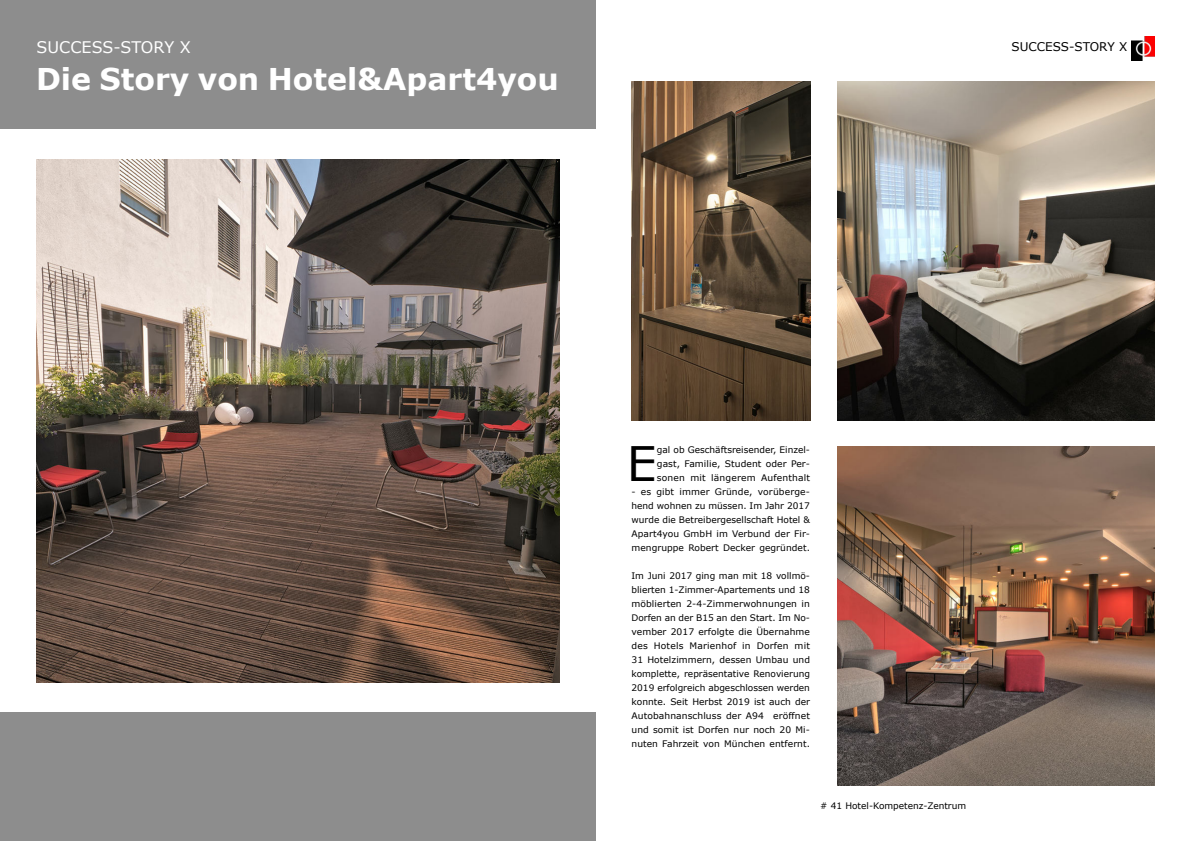
<style>
.page{position:relative;width:1191px;height:842px;background:#fff}
.page>*{position:absolute;margin:0;border:0;box-sizing:border-box;transform-origin:0 0}
.t1{font:47.5px "Verdana";color:#000}
.t2{font:700 30px "Verdana";color:#fff}
.t3{font:16px "Verdana";color:#fff}
.t4{font:12px "Verdana";color:#000}
.t5{font:9px/14px "Verdana";letter-spacing:.005em;color:#000;text-align:justify}
</style>
<div class="page">
<div style="left:0;top:712px;width:595px;height:129px;background:#8d8d8d"></div>
<div style="left:0;top:0;width:595px;height:129px;background:#8d8d8d"></div>
<img style="left:36px;top:159px;width:523px;height:524px">
<img style="left:1131px;top:36px;width:24px;height:25px">
<img style="left:837px;top:446px;width:318px;height:340px">
<img style="left:837px;top:81px;width:318px;height:340px">
<img style="left:631px;top:81px;width:179px;height:340px">
<h3 class="t3" style="left:37px;top:41px;width:156px">SUCCESS-STORY X</h3>
<h2 class="t2" style="left:36px;top:67px;width:524px">Die Story von Hotel&amp;Apart4you</h2>
<h3 class="t4" style="left:1011px;top:41px;width:117px">SUCCESS-STORY X</h3>
<h1 class="t1" style="left:627px;top:445px;width:32px">E</h1>
<p class="t5" style="left:657px;top:443px;width:155px">gal ob Geschäftsreisender, Einzel&shy;gast, Familie, Student oder Per&shy;sonen mit längerem Aufenthalt</p>
<p class="t5" style="left:631px;top:485px;width:180px">- es gibt immer Gründe, vorüberge&shy;hend wohnen zu müssen. Im Jahr 2017 wurde die Betreibergesellschaft Hotel &amp; Apart4you GmbH im Verbund der Fir&shy;mengruppe Robert Decker gegründet.</p>
<p class="t5" style="left:631px;top:569px;width:180px">Im Juni 2017 ging man mit 18 vollmö&shy;blierten 1-Zimmer-Apartements und 18 möblierten 2-4-Zimmerwohnungen in Dorfen an der B15 an den Start. Im No&shy;vember 2017 erfolgte die Übernahme des Hotels Marienhof in Dorfen mit 31 Hotelzimmern, dessen Umbau und komplette, repräsentative Renovierung 2019 erfolgreich abgeschlossen werden konnte. Seit Herbst 2019 ist auch der Autobahnanschluss der A94 eröffnet und somit ist Dorfen nur noch 20 Mi&shy;nuten Fahrzeit von München entfernt.</p>
<p class="t5" style="left:820px;top:800px;width:147px"># 41 Hotel-Kompetenz-Zentrum</p>
</div>
